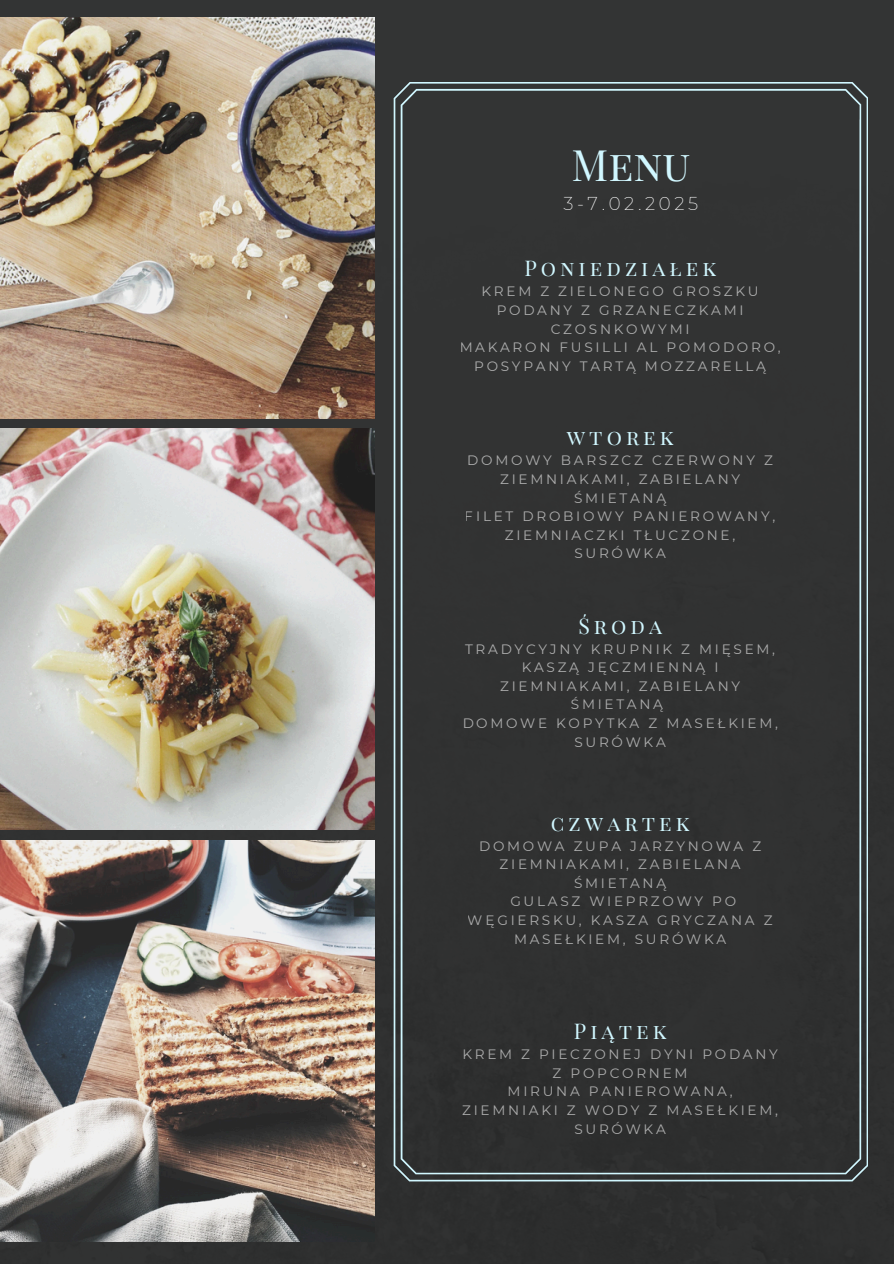
<style>
.page{position:relative;width:894px;height:1264px;background:#fff}
.page>*{position:absolute;margin:0;border:0;box-sizing:border-box;transform-origin:0 0}
.t1{font:42.45px "Playfair Display SC";color:#d1f7ff}
.t2{font:21.15px "Playfair Display SC";letter-spacing:.19em;color:#d1f7ff}
.t3{font:200 18.15px "Montserrat";letter-spacing:.2em;color:#fff}
.t4{font:13.65px/18.6px "Montserrat";letter-spacing:.2em;color:#fff;text-align:center}
</style>
<div class="page">
<div style="left:0;top:0;width:893px;height:1263px;background:#313232"></div>
<img style="left:0;top:18px;width:374px;height:400px">
<img style="left:0;top:428px;width:374px;height:401px">
<img style="left:0;top:840px;width:374px;height:401px">
<div style="left:393px;top:82px;width:475px;height:1099px;background:#313232"></div>
<p class="t1" style="left:571px;top:135px;width:121px">Menu</p>
<h1 class="t3" style="left:563px;top:192px;width:136px">3-7.02.2025</h1>
<h3 class="t2" style="left:524px;top:253px;width:193px">Poniedziałek</h3>
<p class="t4" style="left:459px;top:282px;width:322px">KREM Z ZIELONEGO GROSZKU<br>PODANY Z GRZANECZKAMI<br>CZOSNKOWYMI<br>MAKARON FUSILLI AL POMODORO,<br>POSYPANY TARTĄ MOZZARELLĄ</p>
<h2 class="t2" style="left:566px;top:422px;width:108px">wtorek</h2>
<p class="t4" style="left:464px;top:451px;width:312px">DOMOWY BARSZCZ CZERWONY Z<br>ZIEMNIAKAMI, ZABIELANY<br>ŚMIETANĄ<br>FILET DROBIOWY PANIEROWANY,<br>ZIEMNIACZKI TŁUCZONE,<br>SURÓWKA</p>
<p class="t2" style="left:578px;top:610px;width:85px">Ś roda</p>
<p class="t4" style="left:462px;top:639px;width:317px">TRADYCYJNY KRUPNIK Z MIĘSEM,<br>KASZĄ JĘCZMIENNĄ I<br>ZIEMNIAKAMI, ZABIELANY<br>ŚMIETANĄ<br>DOMOWE KOPYTKA Z MASEŁKIEM,<br>SURÓWKA</p>
<p class="t2" style="left:551px;top:807px;width:140px">czwartek</p>
<p class="t4" style="left:467px;top:836px;width:306px">DOMOWA ZUPA JARZYNOWA Z<br>ZIEMNIAKAMI, ZABIELANA<br>ŚMIETANĄ<br>GULASZ WIEPRZOWY PO<br>WĘGIERSKU, KASZA GRYCZANA Z<br>MASEŁKIEM, SURÓWKA</p>
<h2 class="t2" style="left:573px;top:1015px;width:94px">Piątek</h2>
<p class="t4" style="left:462px;top:1045px;width:317px">KREM Z PIECZONEJ DYNI PODANY<br>Z POPCORNEM<br>MIRUNA PANIEROWANA,<br>ZIEMNIAKI Z WODY Z MASEŁKIEM,<br>SURÓWKA</p>
</div>
